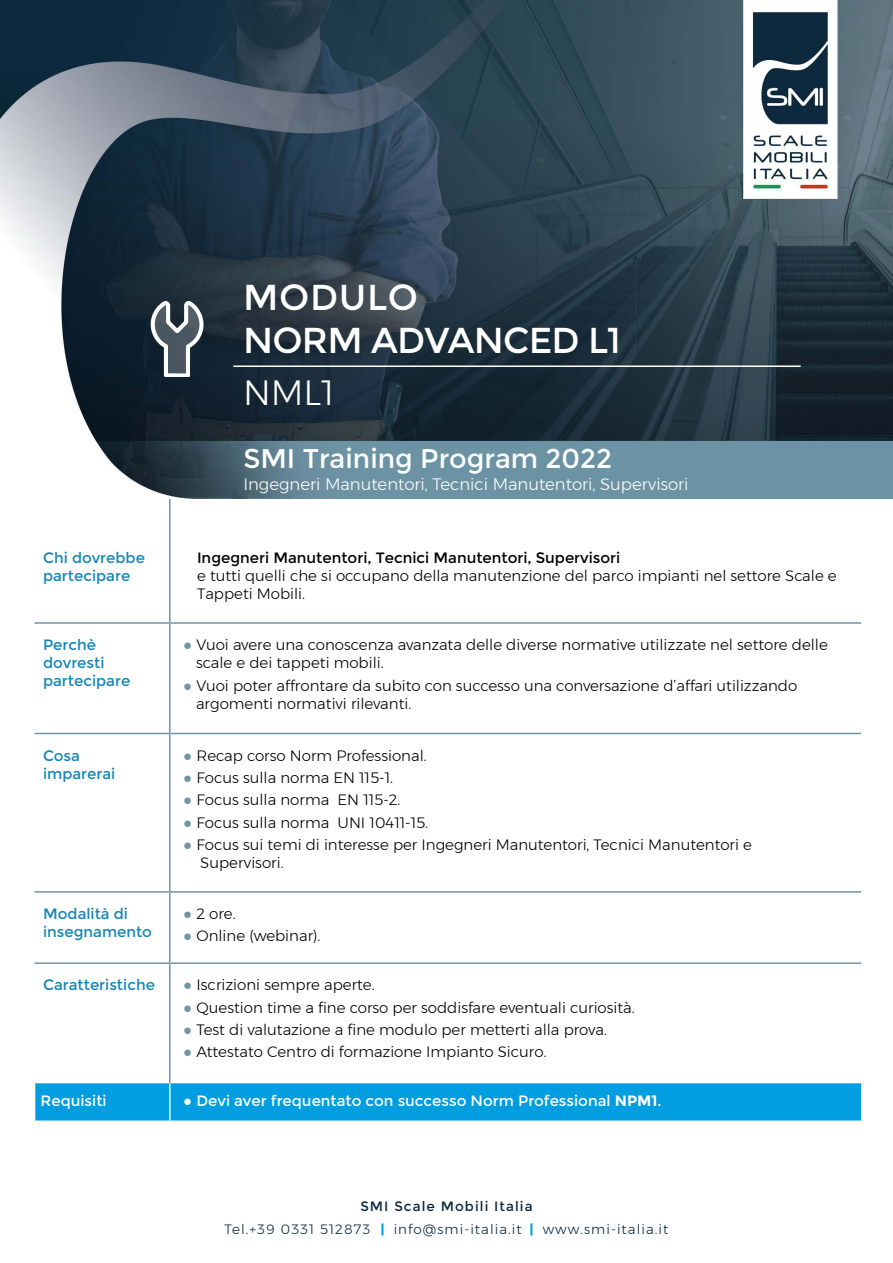
<style>
.page{position:relative;width:893px;height:1263px;background:#fff}
.page>*{position:absolute;margin:0;border:0;box-sizing:border-box;transform-origin:0 0}
.t1{font:36px/43.2px "Montserrat";letter-spacing:-.02em;color:#fff}
.t2{font:300 34.95px "Montserrat";color:#fff}
.t3{font:27px "Montserrat";color:#fff}
.t4{font:300 16.5px "Montserrat";color:#fff}
.t5{font:300 15px/18px "Montserrat";color:#000}
.t6{font:15px/18px "Montserrat";color:#1386b8}
.t7{font:15px "Montserrat";color:#fff}
.t8{font:15px "Montserrat";color:#000}
.t9{font:300 13.5px "Montserrat";letter-spacing:.08em;color:#0d293e}
.t10{font:13.5px "Montserrat";letter-spacing:.08em;color:#0d293e}
.s1{font-family:"Arial";font-weight:400;color:#6e94a6}
.s2{font-family:"Arial"}
.s3{font-weight:700}
.s4{font-weight:800;color:#009ee0}
</style>
<div class="page">
<div style="left:35px;top:1083px;width:826px;height:37px;background:#009ee0"></div>
<hr style="left:169px;top:499px;width:2px;height:33px;background:#6e94a6">
<hr style="left:169px;top:532px;width:2px;height:90px;background:#6e94a6">
<hr style="left:35px;top:622px;width:135px;height:2px;background:#6e94a6">
<hr style="left:170px;top:622px;width:691px;height:2px;background:#6e94a6">
<hr style="left:169px;top:624px;width:2px;height:109px;background:#6e94a6">
<hr style="left:35px;top:733px;width:135px;height:1px;background:#6e94a6">
<hr style="left:170px;top:733px;width:691px;height:1px;background:#6e94a6">
<hr style="left:169px;top:734px;width:2px;height:157px;background:#6e94a6">
<hr style="left:35px;top:891px;width:135px;height:2px;background:#6e94a6">
<hr style="left:170px;top:891px;width:691px;height:2px;background:#6e94a6">
<hr style="left:169px;top:893px;width:2px;height:69px;background:#6e94a6">
<hr style="left:35px;top:962px;width:135px;height:2px;background:#6e94a6">
<hr style="left:170px;top:962px;width:691px;height:2px;background:#6e94a6">
<hr style="left:169px;top:964px;width:2px;height:119px;background:#6e94a6">
<hr style="left:169px;top:1083px;width:2px;height:37px;background:#fff">
<img style="left:0;top:0;width:893px;height:498px">
<hr style="left:233px;top:365px;width:568px;height:2px;background:#fff">
<svg style="left:147px;top:299px;width:58px;height:78px"></svg>
<h1 class="t1" style="left:243px;top:276px;width:538px">CORSO<br>MAINTENANCE A VANCED L1</h1>
<h2 class="t2" style="left:243px;top:367px;width:59px">MA</h2>
<h1 class="t1" style="left:243px;top:276px;width:379px">MODULO<br>NORM ADVANCED L1</h1>
<h2 class="t2" style="left:243px;top:367px;width:93px">NML1</h2>
<h3 class="t3" style="left:243px;top:443px;width:370px">SMI Training Program 2022</h3>
<p class="t4" style="left:243px;top:471px;width:447px">Ingegneri Manutentori, Tecnici Manutentori, Supervisori</p>
<p class="t6" style="left:43px;top:549px;width:103px">Chi dovrebbe partecipare</p>
<p class="t8" style="left:197px;top:549px;width:425px">Ingegneri Manutentori, Tecnici Manutentori, Supervisori</p>
<p class="t5" style="left:197px;top:567px;width:641px">e tutti quelli che si occupano della manutenzione del parco impianti nel settore Scale e<br>Tappeti Mobili.</p>
<p class="t6" style="left:43px;top:636px;width:89px">Perchè dovresti partecipare</p>
<p class="t5" style="left:196px;top:636px;width:633px;text-indent:-13px"><span class="s1">●</span> Vuoi avere una conoscenza avanzata delle diverse normative utilizzate nel settore delle scale e dei tappeti mobili.</p>
<p class="t5" style="left:196px;top:676px;width:603px;text-indent:-13px"><span class="s1">●</span> Vuoi poter affrontare da subito con successo una conversazione d’affari utilizzando argomenti normativi rilevanti.</p>
<p class="t6" style="left:43px;top:747px;width:74px">Cosa imparerai</p>
<p class="t5" style="left:183px;top:746px;width:245px"><span class="s1">●</span> Recap corso Norm Professional.</p>
<p class="t5" style="left:183px;top:768px;width:211px"><span class="s1">●</span> Focus sulla norma EN 115-1.</p>
<p class="t5" style="left:183px;top:791px;width:218px"><span class="s1">●</span> Focus sulla norma EN 115-2.</p>
<p class="t5" style="left:183px;top:813px;width:246px"><span class="s1">●</span> Focus sulla norma UNI 10411-15.</p>
<p class="t5" style="left:200px;top:835px;width:553px;text-indent:-17px"><span class="s1">●</span> Focus sui temi di interesse per Ingegneri Manutentori, Tecnici Manutentori e<br>Supervisori.</p>
<p class="t6" style="left:43px;top:905px;width:111px">Modalità di insegnamento</p>
<p class="t5" style="left:183px;top:904px;width:54px"><span class="s1">●</span> 2 ore.</p>
<p class="t5" style="left:183px;top:927px;width:139px"><span class="s1">●</span> Online (webinar).</p>
<p class="t6" style="left:43px;top:976px;width:113px">Caratteristiche</p>
<p class="t5" style="left:183px;top:976px;width:193px"><span class="s1">●</span> Iscrizioni sempre aperte.</p>
<p class="t5" style="left:183px;top:998px;width:453px"><span class="s1">●</span> Question time a fine corso per soddisfare eventuali curiosità.</p>
<p class="t5" style="left:183px;top:1020px;width:425px"><span class="s1">●</span> Test di valutazione a fine modulo per metterti alla prova.</p>
<p class="t5" style="left:183px;top:1042px;width:365px"><span class="s1">●</span> Attestato Centro di formazione Impianto Sicuro.</p>
<p class="t7" style="left:41px;top:1092px;width:68px">Requisiti</p>
<p class="t7" style="left:183px;top:1092px;width:480px"><span class="s2">●</span> Devi aver frequentato con successo Norm Professional <span class="s3">NPM1</span>.</p>
<p class="t10" style="left:360px;top:1198px;width:174px">SMI Scale Mobili Italia</p>
<p class="t9" style="left:225px;top:1219px;width:445px">Tel.+39 0331 512873 <span class="s4">|</span> info@smi-italia.it <span class="s4">|</span> www.smi-italia.it</p>
</div>
